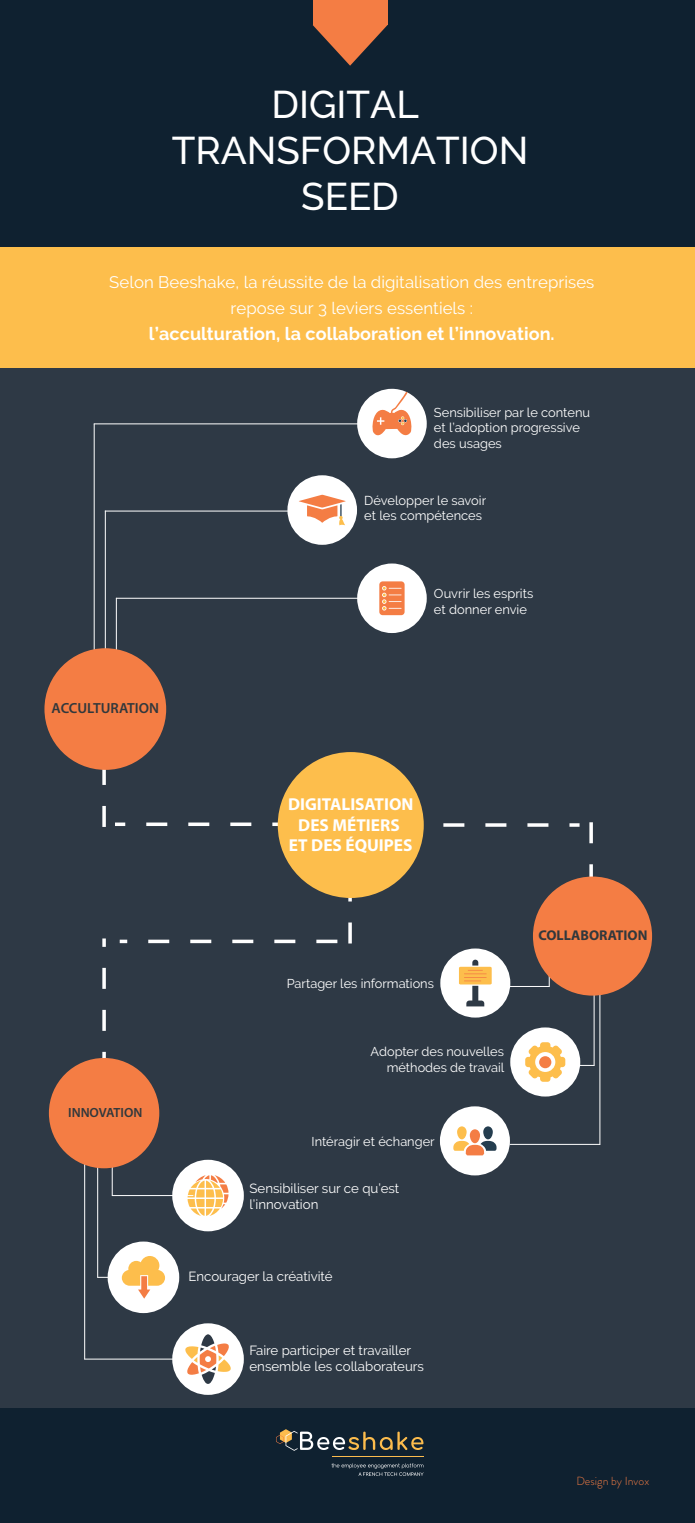
<style>
.page{position:relative;width:695px;height:1523px;background:#fff}
.page>*{position:absolute;margin:0;border:0;box-sizing:border-box;transform-origin:0 0}
.t1{font:500 38.5px/46.2px "Raleway";color:#fff;text-align:center}
.t2{font:700 18.03px "Raleway";letter-spacing:.005em;color:#fff}
.t3{font:700 17.32px/20.8px "Myriad Pro";color:#fff;text-align:center}
.t4{font:16.8px/26.1px "Raleway";letter-spacing:.005em;color:#fff;text-align:center}
.t5{font:600 14.7px "Myriad Pro";color:#31383c}
.t6{font:700 14.17px "Myriad Pro";color:#31383c}
.t7{font:13.3px/15.9px "Raleway";color:#fff}
.t8{font:600 13.3px "Myriad Pro";color:#31383c}
.t9{font:12.95px/15.4px "Raleway";color:#fff}
.t10{font:12.78px/15.4px "Raleway";color:#fff;text-align:right}
.t11{font:300 11.72px "Brandon Grotesque";letter-spacing:.005em;color:#f47d44}
</style>
<div class="page">
<div style="left:0;top:0;width:694px;height:1523px;background:#2e3945"></div>
<div style="left:0;top:0;width:694px;height:254px;background:#0f2130"></div>
<svg style="left:312px;top:25px;width:75px;height:41px"></svg>
<div style="left:312px;top:0;width:75px;height:25px;background:#f47d44"></div>
<div style="left:0;top:1408px;width:694px;height:115px;background:#0f2130"></div>
<svg style="left:276px;top:1429px;width:147px;height:22px"></svg>
<hr style="left:331px;top:1456px;width:92px;height:1px;background:#fcbc4d">
<svg style="left:331px;top:1463px;width:92px;height:13px"></svg>
<div style="left:0;top:247px;width:694px;height:121px;background:#fdbe4c"></div>
<div style="left:287px;top:475px;width:70px;height:70px;background:#fff;border-radius:50%"></div>
<svg style="left:299px;top:495px;width:47px;height:30px"></svg>
<div style="left:357px;top:563px;width:69px;height:70px;background:#fff;border-radius:50%"></div>
<svg style="left:379px;top:581px;width:25px;height:34px"></svg>
<svg style="left:357px;top:389px;width:69px;height:69px"></svg>
<hr style="left:105px;top:511px;width:192px;height:1px;background:#fff">
<hr style="left:105px;top:511px;width:1px;height:175px;background:#fff">
<hr style="left:94px;top:424px;width:1px;height:262px;background:#fff">
<hr style="left:116px;top:598px;width:1px;height:88px;background:#fff">
<hr style="left:116px;top:598px;width:258px;height:1px;background:#fff">
<hr style="left:94px;top:423px;width:270px;height:1px;background:#fff">
<svg style="left:115px;top:822px;width:163px;height:4px"></svg>
<svg style="left:102px;top:770px;width:4px;height:57px"></svg>
<div style="left:44px;top:648px;width:122px;height:122px;background:#f47d44;border-radius:50%"></div>
<svg style="left:423px;top:823px;width:156px;height:4px"></svg>
<svg style="left:589px;top:822px;width:3px;height:55px"></svg>
<svg style="left:120px;top:940px;width:217px;height:3px"></svg>
<svg style="left:348px;top:898px;width:4px;height:46px"></svg>
<svg style="left:102px;top:938px;width:4px;height:120px"></svg>
<div style="left:172px;top:1160px;width:72px;height:71px;background:#fff;border-radius:50%"></div>
<svg style="left:187px;top:1175px;width:41px;height:41px"></svg>
<div style="left:108px;top:1241px;width:71px;height:72px;background:#fff;border-radius:50%"></div>
<svg style="left:122px;top:1256px;width:43px;height:43px"></svg>
<div style="left:172px;top:1323px;width:72px;height:72px;background:#fff;border-radius:50%"></div>
<svg style="left:185px;top:1334px;width:46px;height:50px"></svg>
<hr style="left:97px;top:1113px;width:1px;height:164px;background:#fff">
<hr style="left:112px;top:1113px;width:1px;height:82px;background:#fff">
<hr style="left:112px;top:1195px;width:81px;height:1px;background:#fff">
<hr style="left:84px;top:1113px;width:1px;height:246px;background:#fff">
<hr style="left:85px;top:1359px;width:92px;height:1px;background:#fff">
<div style="left:49px;top:1058px;width:110px;height:110px;background:#f47d44;border-radius:50%"></div>
<svg style="left:580px;top:1065px;width:14px;height:1px"></svg>
<hr style="left:593px;top:907px;width:1px;height:158px;background:#fff">
<hr style="left:548px;top:907px;width:1px;height:79px;background:#fff">
<hr style="left:510px;top:986px;width:39px;height:1px;background:#fff">
<hr style="left:599px;top:907px;width:1px;height:237px;background:#fff">
<hr style="left:510px;top:1144px;width:89px;height:1px;background:#fff">
<div style="left:510px;top:1027px;width:70px;height:69px;background:#fff;border-radius:50%"></div>
<svg style="left:525px;top:1042px;width:40px;height:40px"></svg>
<div style="left:539px;top:1056px;width:12px;height:12px;background:#f47d44;border-radius:50%"></div>
<div style="left:440px;top:948px;width:70px;height:70px;background:#fff;border-radius:50%"></div>
<div style="left:459px;top:967px;width:32px;height:17px;background:#fdbe4c;border-radius:2px"></div>
<svg style="left:464px;top:960px;width:22px;height:46px"></svg>
<div style="left:440px;top:1106px;width:70px;height:69px;background:#fff;border-radius:50%"></div>
<svg style="left:453px;top:1126px;width:43px;height:29px"></svg>
<div style="left:533px;top:877px;width:119px;height:119px;background:#f47d44;border-radius:50%"></div>
<div style="left:278px;top:752px;width:145px;height:146px;background:#fdbe4c;border-radius:50%"></div>
<h1 class="t1" style="left:172px;top:81px;width:358px">DIGITAL<br>TRANSFORMATION<br>SEED</h1>
<p class="t4" style="left:109px;top:269px;width:486px">Selon Beeshake, la réussite de la digitalisation des entreprises repose sur 3 leviers essentiels :</p>
<h2 class="t2" style="left:149px;top:323px;width:407px">l’acculturation, la collaboration et l’innovation.</h2>
<p class="t9" style="left:434px;top:404px;width:158px">Sensibiliser par le contenu et l’adoption progressive des usages</p>
<p class="t9" style="left:364px;top:493px;width:123px">Développer le savoir et les compétences</p>
<p class="t9" style="left:434px;top:586px;width:101px">Ouvrir les esprits et donner envie</p>
<p class="t5" style="left:52px;top:698px;width:109px">ACCULTURATION</p>
<h3 class="t3" style="left:288px;top:793px;width:127px">DIGITALISATION<br>DES MÉTIERS<br>ET DES ÉQUIPES</h3>
<p class="t8" style="left:68px;top:1104px;width:76px">INNOVATION</p>
<p class="t10" style="left:287px;top:976px;width:149px">Partager les informations</p>
<p class="t10" style="left:370px;top:1044px;width:135px">Adopter des nouvelles méthodes de travail</p>
<p class="t10" style="left:311px;top:1134px;width:125px">Intéragir et échanger</p>
<p class="t7" style="left:249px;top:1181px;width:151px">Sensibiliser sur ce qu’est l’innovation</p>
<p class="t7" style="left:188px;top:1268px;width:146px">Encourager la créativité</p>
<p class="t7" style="left:249px;top:1343px;width:176px">Faire participer et travailler ensemble les collaborateurs</p>
<p class="t6" style="left:538px;top:926px;width:111px">COLLABORATION</p>
<p class="t11" style="left:576px;top:1473px;width:74px">Design by Invox</p>
</div>
